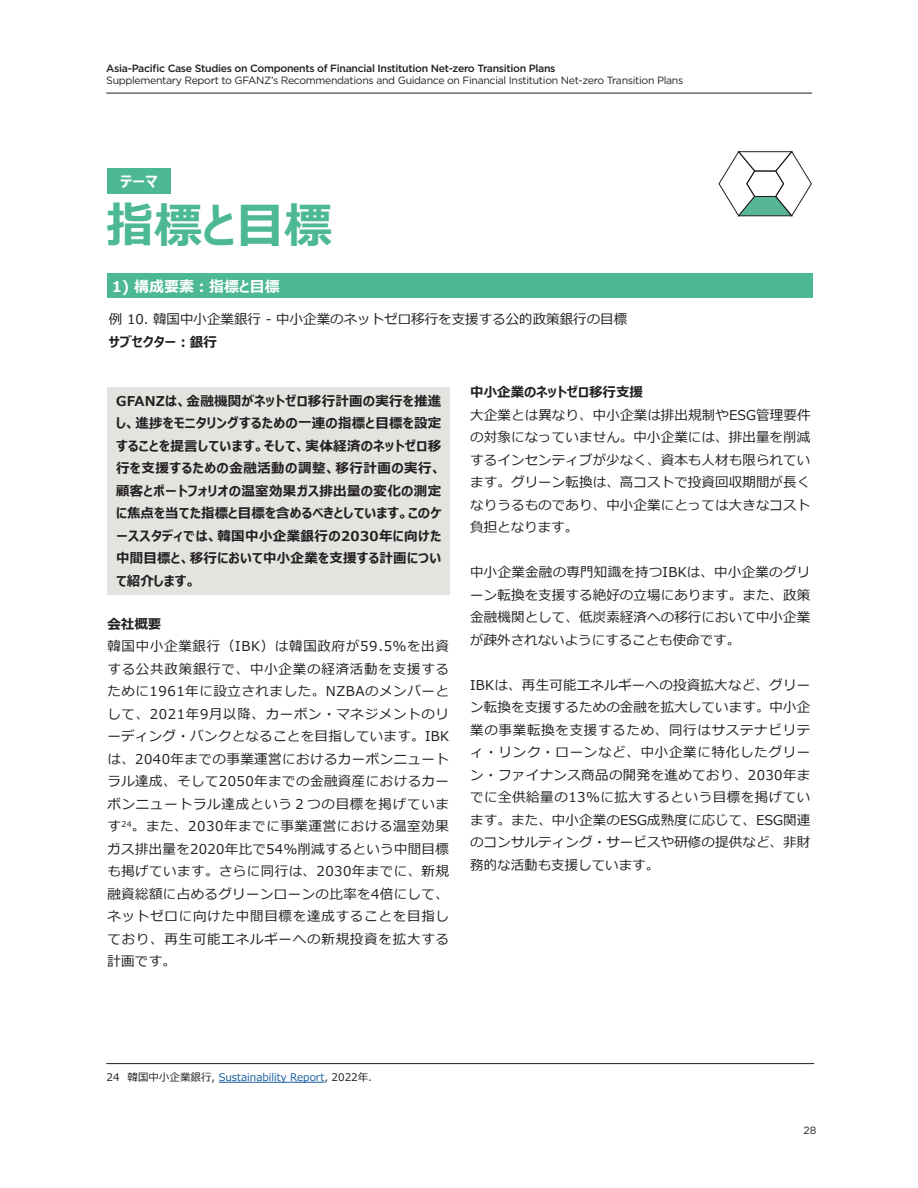
<style>
.page{position:relative;width:918px;height:1188px;background:#fff}
.page>*{position:absolute;margin:0;border:0;box-sizing:border-box;transform-origin:0 0}
.malgun{font:700 48px "Meiryo UIW53";color:#4db895}
.THEME_header_10pt{font:700 15px "Meiryo UIW53";color:#fff}
.body_text_9_15pt{font:13.5px/22.5px "Meiryo W53";letter-spacing:.01em;color:#231f20;text-align:justify}
.text_in_grey_box{font:700 13.5px/22.5px "Meiryo UIW53";letter-spacing:.015em;color:#231f20;text-align:justify}
.Figure_2_bold{font:700 13.5px "Meiryo UIW53";color:#231f20}
.body_text_9_15pt-2{font:700 13.5px "Meiryo UIW53";color:#231f20}
.t1{font:10.5px "Gotham";letter-spacing:-.03em;color:#231f20}
.t2{font:500 10.5px "Gotham";letter-spacing:-.03em;color:#231f20}
.footnote_7_9pt{font:10.5px "Meiryo W53";color:#175d9e}
.s1{color:#231f20}
</style>
<div class="page">
<hr style="left:106px;top:93px;width:706px;height:1px;background:#231f20">
<svg style="left:719px;top:151px;width:93px;height:65px"></svg>
<div style="left:107px;top:168px;width:64px;height:26px;background:#4db895"></div>
<div style="left:108px;top:274px;width:705px;height:24px;background:#4db895"></div>
<div style="left:108px;top:387px;width:342px;height:207px;background:#e3e3e0"></div>
<hr style="left:219px;top:1082px;width:105px;height:1px;background:#175d9e">
<hr style="left:106px;top:1063px;width:708px;height:1px;background:#231f20">
<p class="t2" style="left:106px;top:62px;width:451px">Asia-Pacific Case Studies on Components of Financial Institution Net-zero Transition Plans</p>
<p class="t1" style="left:106px;top:74px;width:579px">Supplementary Report to GFANZ’s Recommendations and Guidance on Financial Institution Net-zero Transition Plans</p>
<p class="THEME_header_10pt" style="left:121px;top:171px;width:38px">テーマ</p>
<p class="malgun" style="left:106px;top:192px;width:228px">指標と目標</p>
<p class="THEME_header_10pt" style="left:112px;top:276px;width:170px">1) 構成要素：指標と目標</p>
<p class="body_text_9_15pt" style="left:109px;top:309px;width:520px">例 10. 韓国中小企業銀行 - 中小企業のネットゼロ移行を支援する公的政策銀行の目標</p>
<p class="body_text_9_15pt-2" style="left:109px;top:332px;width:110px">サブセクター：銀行</p>
<p class="text_in_grey_box" style="left:116px;top:390px;width:327px">GFANZは、金融機関がネットゼロ移行計画の実行を推進し、進捗をモニタリングするための一連の指標と目標を設定することを提言しています。そして、実体経済のネットゼロ移行を支援するための金融活動の調整、移行計画の実行、顧客とポートフォリオの温室効果ガス排出量の変化の測定に焦点を当てた指標と目標を含めるべきとしています。このケーススタディでは、韓国中小企業銀行の2030年に向けた中間目標と、移行において中小企業を支援する計画について紹介します。</p>
<p class="Figure_2_bold" style="left:107px;top:614px;width:55px">会社概要</p>
<p class="body_text_9_15pt" style="left:107px;top:636px;width:343px">韓国中小企業銀行（IBK）は韓国政府が59.5％を出資する公共政策銀行で、中小企業の経済活動を支援するために1961年に設立されました。NZBAのメンバーとして、2021年9月以降、カーボン・マネジメントのリーディング・バンクとなることを目指しています。IBKは、2040年までの事業運営におけるカーボンニュートラル達成、そして2050年までの金融資産におけるカーボンニュートラル達成という２つの目標を掲げています<sup>24</sup>。また、2030年までに事業運営における温室効果ガス排出量を2020年比で54％削減するという中間目標も掲げています。さらに同行は、2030年までに、新規融資総額に占めるグリーンローンの比率を4倍にして、ネットゼロに向けた中間目標を達成することを目指しており、再生可能エネルギーへの新規投資を拡大する計画です。</p>
<p class="Figure_2_bold" style="left:470px;top:383px;width:174px">中小企業のネットゼロ移行支援</p>
<p class="body_text_9_15pt" style="left:470px;top:404px;width:342px">大企業とは異なり、中小企業は排出規制やESG管理要件の対象になっていません。中小企業には、排出量を削減するインセンティブが少なく、資本も人材も限られています。グリーン転換は、高コストで投資回収期間が長くなりうるものであり、中小企業にとっては大きなコスト負担となります。</p>
<p class="body_text_9_15pt" style="left:470px;top:562px;width:342px">中小企業金融の専門知識を持つIBKは、中小企業のグリーン転換を支援する絶好の立場にあります。また、政策金融機関として、低炭素経済への移行において中小企業が疎外されないようにすることも使命です。</p>
<p class="body_text_9_15pt" style="left:470px;top:674px;width:342px">IBKは、再生可能エネルギーへの投資拡大など、グリーン転換を支援するための金融を拡大しています。中小企業の事業転換を支援するため、同行はサステナビリティ・リンク・ローンなど、中小企業に特化したグリーン・ファイナンス商品の開発を進めており、2030年までに全供給量の13%に拡大するという目標を掲げています。また、中小企業のESG成熟度に応じて、ESG関連のコンサルティング・サービスや研修の提供など、非財務的な活動も支援しています。</p>
<p class="footnote_7_9pt" style="left:107px;top:1070px;width:267px"><span class="s1">24 韓国中小企業銀行,</span> Sustainability Report<span class="s1">, 2022年.</span></p>
<p class="t1" style="left:803px;top:1123px;width:14px">28</p>
</div>
